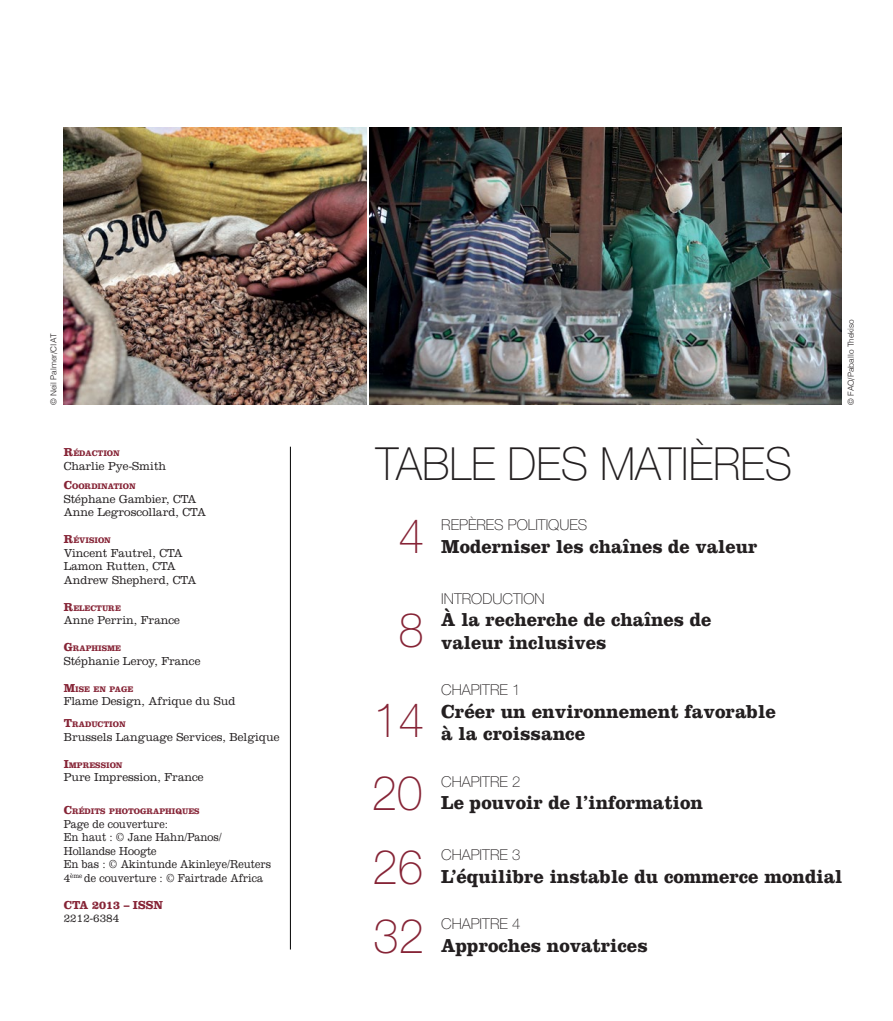
<style>
.page{position:relative;width:893px;height:1021px;background:#fff}
.page>*{position:absolute;margin:0;border:0;box-sizing:border-box;transform-origin:0 0}
.t1{font:100 48px/91.9px "Helvetica Neue";color:#862436;text-align:center;scale:.95 1}
.t2{font:100 45.75px "Helvetica Neue";color:#231f20;scale:.95 1}
.t3{font:700 19.5px "Clarendon";color:#231f20;scale:.96 1}
.t4{font:700 19.5px/22.5px "Clarendon";color:#231f20;scale:.95 1}
.t5{font:700 19.5px/22.5px "Clarendon";color:#231f20}
.t6{font:100 15px "Helvetica Neue";color:#231f20}
.t7{font:300 12px/13.5px "Clarendon";color:#231f20;scale:.96 1}
.t8{font:300 12px/13.5px "Clarendon";color:#231f20;scale:.89 1}
.t9{font:700 12px "Clarendon";color:#862436;scale:.96 1}
.t10{font:700 8.4px "Clarendon";color:#862436;scale:.96 1}
.t11{font:300 8.25px "Helvetica";color:#231f20}
.s1{font-size:12px}
</style>
<div class="page">
<hr style="left:290px;top:446px;width:1px;height:503px;background:#000">
<img style="left:370px;top:128px;width:472px;height:277px">
<img style="left:64px;top:128px;width:303px;height:277px">
<p class="t11" style="left:46px;top:405px;width:73px;rotate:-90deg">© Neil Palmer/CIAT</p>
<p class="t10" style="left:64px;top:448px;width:60px"><span class="s1">R</span>ÉDACTION</p>
<p class="t7" style="left:64px;top:459px;width:108px">Charlie Pye-Smith</p>
<p class="t10" style="left:64px;top:481px;width:77px"><span class="s1">C</span>OORDINATION</p>
<p class="t7" style="left:64px;top:492px;width:150px">Stéphane Gambier, CTA<br>Anne Legroscollard, CTA</p>
<p class="t10" style="left:64px;top:535px;width:51px"><span class="s1">R</span>ÉVISION</p>
<p class="t7" style="left:64px;top:546px;width:140px">Vincent Fautrel, CTA<br>Lamon Rutten, CTA<br>Andrew Shepherd, CTA</p>
<p class="t10" style="left:64px;top:603px;width:61px"><span class="s1">R</span>ELECTURE</p>
<p class="t7" style="left:64px;top:613px;width:123px">Anne Perrin, France</p>
<p class="t10" style="left:64px;top:643px;width:61px"><span class="s1">G</span>RAPHISME</p>
<p class="t7" style="left:64px;top:654px;width:144px">Stéphanie Leroy, France</p>
<p class="t10" style="left:64px;top:684px;width:74px"><span class="s1">M</span>ISE EN PAGE</p>
<p class="t7" style="left:64px;top:694px;width:180px">Flame Design, Afrique du Sud</p>
<p class="t10" style="left:64px;top:719px;width:66px"><span class="s1">T</span>RADUCTION</p>
<p class="t7" style="left:64px;top:729px;width:226px">Brussels Language Services, Belgique</p>
<p class="t10" style="left:64px;top:759px;width:63px"><span class="s1">I</span>MPRESSION</p>
<p class="t7" style="left:64px;top:770px;width:147px">Pure Impression, France</p>
<p class="t10" style="left:64px;top:806px;width:143px"><span class="s1">C</span>RÉDITS PHOTOGRAPHIQUES</p>
<p class="t8" style="left:64px;top:816px;width:234px">Page de couverture:<br>En haut : © Jane Hahn/Panos/<br>Hollandse Hoogte<br>En bas : © Akintunde Akinleye/Reuters<br>4<sup>ème</sup> de couverture : © Fairtrade Africa</p>
<p class="t9" style="left:64px;top:897px;width:10px">CTA</p>
<p class="t9" style="left:92px;top:897px;width:52px">2013 – ISSN</p>
<p class="t8" style="left:64px;top:911px;width:64px">2212-6384</p>
<h2 class="t2" style="left:376px;top:438px;width:439px">TABLE DES MATIÈRES</h2>
<p class="t11" style="left:844px;top:405px;width:87px;rotate:-90deg">© FAO/Paballo Thekiso</p>
<h1 class="t1" style="left:373px;top:490px;width:55px">4<br>8<br>14</h1>
<h1 class="t1" style="left:372px;top:756px;width:55px;line-height:73.7px;text-align:left">20<br>26</h1>
<h1 class="t1" style="left:373px;top:890px;width:55px">32</h1>
<p class="t6" style="left:441px;top:516px;width:147px">REPÈRES POLITIQUES</p>
<h3 class="t4" style="left:441px;top:534px;width:334px">Moderniser les chaînes de valeur</h3>
<p class="t6" style="left:441px;top:590px;width:105px">INTRODUCTION</p>
<h3 class="t4" style="left:441px;top:608px;width:286px">À la recherche de chaînes de valeur inclusives</h3>
<p class="t6" style="left:441px;top:681px;width:81px">CHAPITRE 1</p>
<h3 class="t5" style="left:441px;top:699px;width:336px">Créer un environnement favorable à la croissance</h3>
<p class="t6" style="left:441px;top:773px;width:81px">CHAPITRE 2</p>
<h3 class="t3" style="left:441px;top:791px;width:274px">Le pouvoir de l’information</h3>
<p class="t6" style="left:441px;top:846px;width:81px">CHAPITRE 3</p>
<h3 class="t3" style="left:441px;top:864px;width:419px">L’équilibre instable du commerce mondial</h3>
<p class="t6" style="left:441px;top:915px;width:81px">CHAPITRE 4</p>
<h3 class="t3" style="left:441px;top:933px;width:217px">Approches novatrices</h3>
</div>
